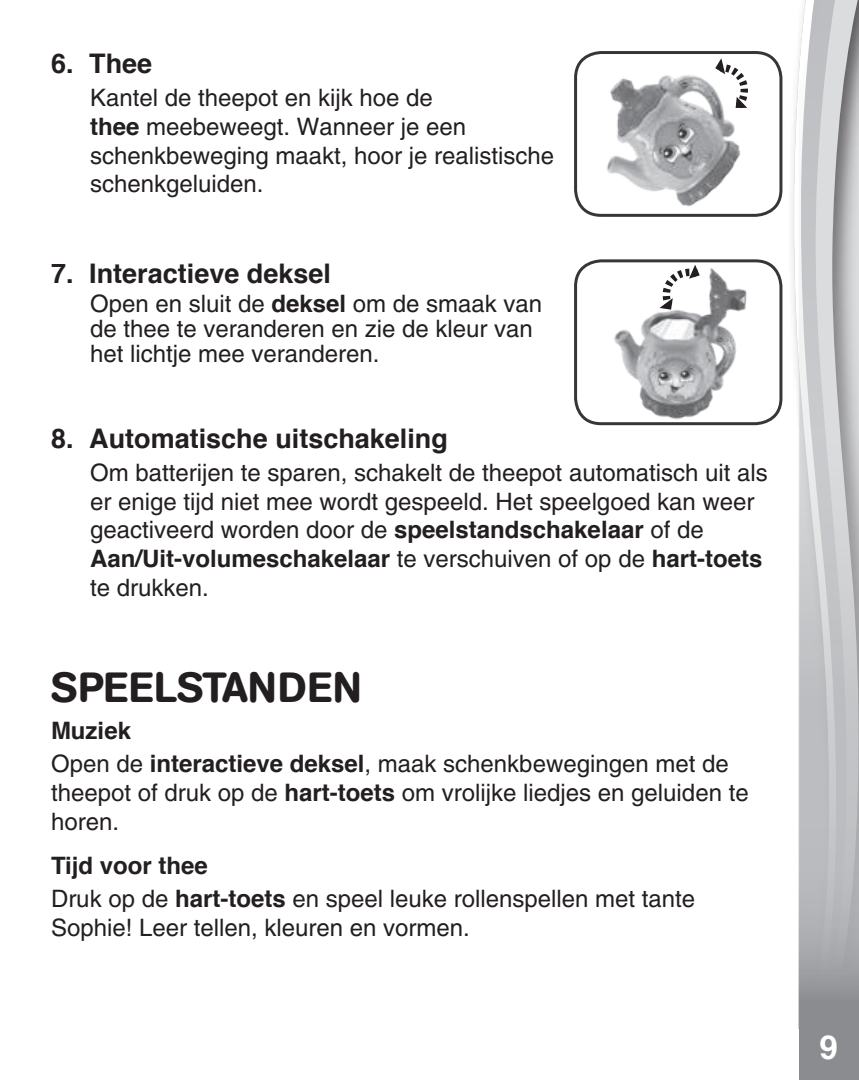
<style>
.page{position:relative;width:859px;height:1080px;background:#fff}
.page>*{position:absolute;margin:0;border:0;box-sizing:border-box;transform-origin:0 0}
.t1{font:500 42px "AG Book Rounded";letter-spacing:.02em;color:#231f20}
.t2{font:700 33px "Helvetica";color:#fff}
.t3{font:700 27px "Helvetica";color:#231f20}
.t4{font:24px/28.8px "Helvetica";color:#231f20}
.s1{font-weight:700}
</style>
<div class="page">
<svg style="left:793px;top:56px;width:6px;height:973px"></svg>
<svg style="left:799px;top:0;width:60px;height:1080px;background:#bebfc1"></svg>
<img style="left:586px;top:55px;width:178px;height:159px">
<div style="left:574px;top:51px;width:208px;height:166px;border:3px solid #231f20;border-radius:26px"></div>
<svg style="left:715px;top:58px;width:33px;height:50px"></svg>
<img style="left:614px;top:264px;width:133px;height:155px">
<div style="left:574px;top:259px;width:208px;height:166px;border:3px solid #231f20;border-radius:26px"></div>
<svg style="left:659px;top:265px;width:41px;height:45px"></svg>
<p class="t3" style="left:51px;top:45px;width:103px">6. Thee</p>
<p class="t4" style="left:90px;top:83px;width:466px">Kantel de theepot en kijk hoe de<br><span class="s1">thee</span> meebeweegt. Wanneer je een schenkbeweging maakt, hoor je realistische schenkgeluiden.</p>
<p class="t3" style="left:51px;top:255px;width:281px">7. Interactieve deksel</p>
<p class="t4" style="left:90px;top:291px;width:454px;line-height:24.9px">Open en sluit de <span class="s1">deksel</span> om de smaak van de thee te veranderen en zie de kleur van het lichtje mee veranderen.</p>
<p class="t3" style="left:51px;top:420px;width:398px">8. Automatische uitschakeling</p>
<p class="t4" style="left:90px;top:458px;width:679px">Om batterijen te sparen, schakelt de theepot automatisch uit als er enige tijd niet mee wordt gespeeld. Het speelgoed kan weer geactiveerd worden door de <span class="s1">speelstandschakelaar</span> of de <span class="s1">Aan/Uit-volumeschakelaar</span> te verschuiven of op de <span class="s1">hart-toets </span>te drukken.</p>
<h1 class="t1" style="left:51px;top:663px;width:312px">SPEELSTANDEN</h1>
<p class="t4" style="left:51px;top:714px;width:679px;line-height:33px"><span class="s1">Muziek<br></span>Open de <span class="s1">interactieve deksel</span>, maak schenkbewegingen met de</p>
<p class="t4" style="left:51px;top:778px;width:699px">theepot of druk op de <span class="s1">hart-toets</span> om vrolijke liedjes en geluiden te horen.</p>
<p class="t4" style="left:51px;top:849px;width:646px;line-height:33px"><span class="s1">Tijd voor thee<br></span>Druk op de <span class="s1">hart-toets</span> en speel leuke rollenspellen met tante</p>
<p class="t4" style="left:51px;top:913px;width:420px">Sophie! Leer tellen, kleuren en vormen.</p>
<h2 class="t2" style="left:820px;top:1025px;width:20px">9</h2>
</div>
